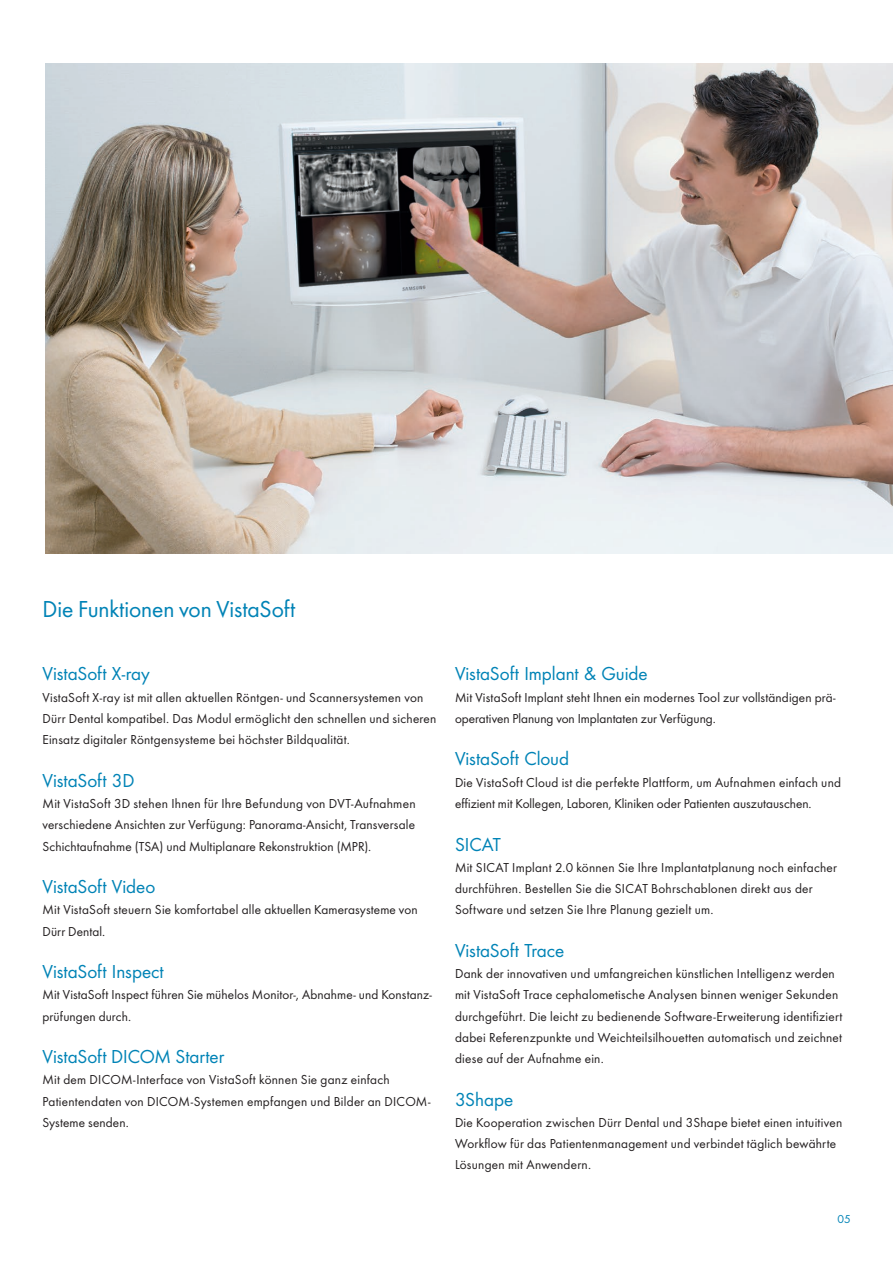
<style>
.page{position:relative;width:893px;height:1263px;background:#fff}
.page>*{position:absolute;margin:0;border:0;box-sizing:border-box;transform-origin:0 0}
.t1{font:24px "Futura TOT Boo";letter-spacing:-.005em;color:#0083b6}
.t2{font:19.5px "Futura TOT Boo";letter-spacing:-.005em;color:#0083b6}
.t3{font:13.5px/21.3px "Futura TOT Boo";letter-spacing:.015em;color:#231f20}
.t4{font:12px "Futura TOT Boo";color:#0083b6}
</style>
<div class="page">
<img style="left:45px;top:64px;width:848px;height:490px">
<h1 class="t1" style="left:43px;top:594px;width:254px">Die Funktionen von VistaSoft</h1>
<h2 class="t2" style="left:43px;top:662px;width:109px">VistaSoft X-ray</h2>
<p class="t3" style="left:43px;top:686px;width:395px">VistaSoft X-ray ist mit allen aktuellen Röntgen- und Scannersystemen von<br>Dürr Dental kompatibel. Das Modul ermöglicht den schnellen und sicheren<br>Einsatz digitaler Röntgensysteme bei höchster Bildqualität.</p>
<h2 class="t2" style="left:43px;top:768px;width:94px">VistaSoft 3D</h2>
<p class="t3" style="left:43px;top:793px;width:375px;text-align:justify">Mit VistaSoft 3D stehen Ihnen für Ihre Befundung von DVT-Aufnahmen verschiedene Ansichten zur Verfügung: Panorama-Ansicht, Transversale Schichtaufnahme (TSA) und Multiplanare Rekonstruktion (MPR).</p>
<h2 class="t2" style="left:43px;top:875px;width:114px">VistaSoft Video</h2>
<p class="t3" style="left:43px;top:899px;width:377px">Mit VistaSoft steuern Sie komfortabel alle aktuellen Kamerasysteme von<br>Dürr Dental.</p>
<h2 class="t2" style="left:43px;top:960px;width:123px">VistaSoft Inspect</h2>
<p class="t3" style="left:43px;top:984px;width:391px">Mit VistaSoft Inspect führen Sie mühelos Monitor-, Abnahme- und Konstanz&shy;prüfungen durch.</p>
<h2 class="t2" style="left:43px;top:1045px;width:183px">VistaSoft DICOM Starter</h2>
<p class="t3" style="left:43px;top:1069px;width:390px">Mit dem DICOM-Interface von VistaSoft können Sie ganz einfach<br>Patientendaten von DICOM-Systemen empfangen und Bilder an DICOM-<br>Systeme senden.</p>
<h2 class="t2" style="left:455px;top:662px;width:194px">VistaSoft Implant &amp; Guide</h2>
<p class="t3" style="left:455px;top:686px;width:382px">Mit VistaSoft Implant steht Ihnen ein modernes Tool zur vollständigen prä&shy;operativen Planung von Implantaten zur Verfügung.</p>
<h2 class="t2" style="left:455px;top:747px;width:116px">VistaSoft Cloud</h2>
<p class="t3" style="left:455px;top:771px;width:388px">Die VistaSoft Cloud ist die perfekte Plattform, um Aufnahmen einfach und effizient mit Kollegen, Laboren, Kliniken oder Patienten auszutauschen.</p>
<h2 class="t2" style="left:455px;top:832px;width:47px">SICAT</h2>
<p class="t3" style="left:455px;top:856px;width:383px">Mit SICAT Implant 2.0 können Sie Ihre Implantatplanung noch einfacher durchführen. Bestellen Sie die SICAT Bohrschablonen direkt aus der<br>Software und setzen Sie Ihre Planung gezielt um.</p>
<h2 class="t2" style="left:455px;top:939px;width:111px">VistaSoft Trace</h2>
<p class="t3" style="left:455px;top:963px;width:389px">Dank der innovativen und umfangreichen künstlichen Intelligenz werden mit VistaSoft Trace cephalometische Analysen binnen weniger Sekunden durchgeführt. Die leicht zu bedienende Software-Erweiterung identifiziert dabei Referenzpunkte und Weichteilsilhouetten automatisch und zeichnet diese auf der Aufnahme ein.</p>
<h2 class="t2" style="left:455px;top:1087px;width:60px">3Shape</h2>
<p class="t3" style="left:455px;top:1112px;width:389px">Die Kooperation zwischen Dürr Dental und 3Shape bietet einen intuitiven<br>Workflow für das Patientenmanagement und verbindet täglich bewährte<br>Lösungen mit Anwendern.</p>
<p class="t4" style="left:837px;top:1211px;width:15px">05</p>
</div>
